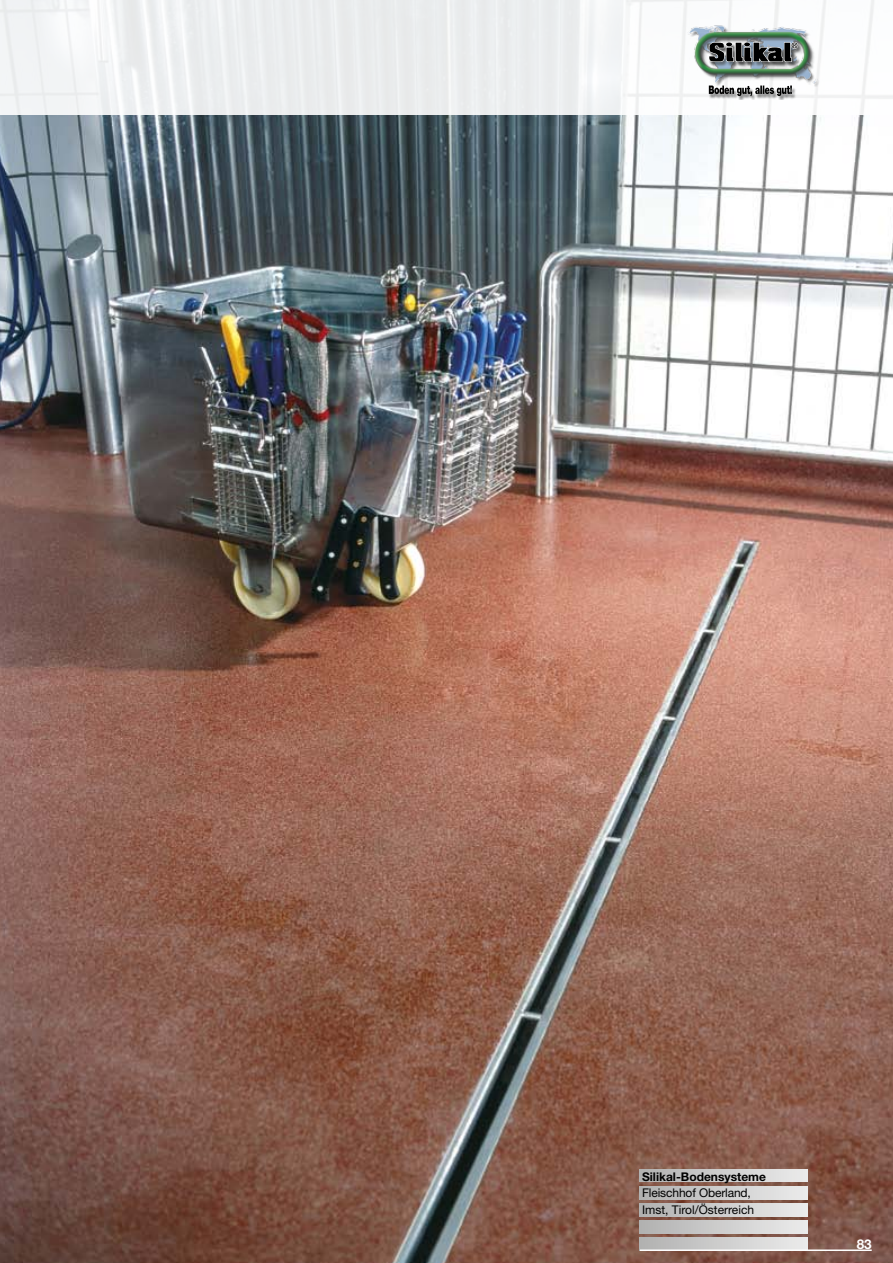
<style>
.page{position:relative;width:893px;height:1263px;background:#fff}
.page>*{position:absolute;margin:0;border:0;box-sizing:border-box;transform-origin:0 0}
.t1{font:700 13.5px "Helvetica Neue";color:#fff}
.t2{font:12px "Helvetica Neue";letter-spacing:-.01em;color:#000}
.t3{font:700 12px "Helvetica Neue";color:#000}
</style>
<div class="page">
<img style="left:0;top:115px;width:893px;height:1148px">
<div style="left:0;top:0;width:893px;height:115px;background:linear-gradient(to right,#eaedee,#f9fafa)"></div>
<div style="left:689px;top:26px;width:131px;height:74px;background:#000;opacity:.45"></div>
<img style="left:682px;top:23px;width:140px;height:63px">
<svg style="left:709px;top:86px;width:83px;height:10px"></svg>
<svg style="left:708px;top:42px;width:90px;height:20px;background:#505356"></svg>
<hr style="left:0;top:0;width:1px;height:115px;background:#dce9d8">
<svg style="left:640px;top:1238px;width:168px;height:11px;background:#cecece"></svg>
<svg style="left:640px;top:1221px;width:168px;height:12px;background:#cecece"></svg>
<svg style="left:640px;top:1204px;width:168px;height:12px;background:#cecece"></svg>
<svg style="left:640px;top:1187px;width:168px;height:12px;background:#cecece"></svg>
<svg style="left:640px;top:1170px;width:168px;height:12px;background:#cecece"></svg>
<hr style="left:640px;top:1249px;width:232px;height:2px;background:#fff">
<p class="t3" style="left:642px;top:1169px;width:125px">Silikal-Bodensysteme</p>
<p class="t2" style="left:642px;top:1185px;width:110px">Fleischhof Oberland,</p>
<p class="t2" style="left:642px;top:1202px;width:114px">Imst, Tirol/Österreich</p>
<p class="t1" style="left:857px;top:1236px;width:17px">83</p>
</div>
